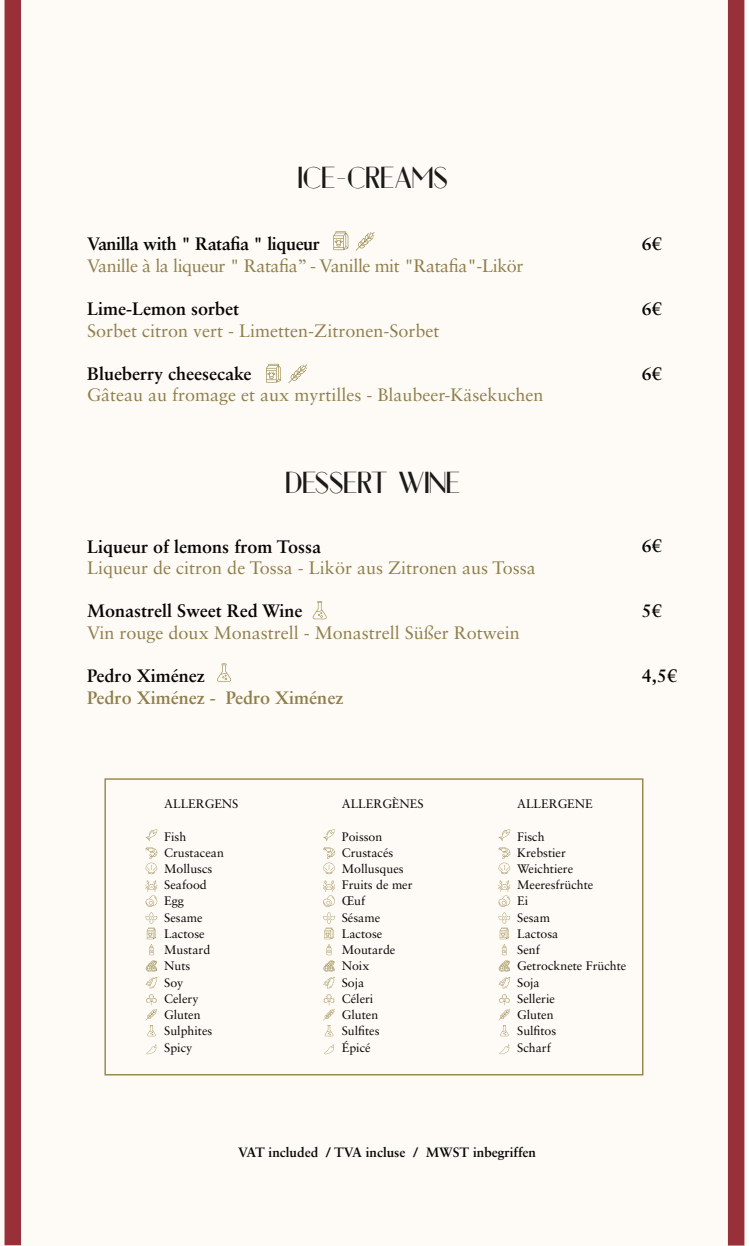
<style>
.page{position:relative;width:749px;height:1246px;background:#fff}
.page>*{position:absolute;margin:0;border:0;box-sizing:border-box;transform-origin:0 0}
.t1{font:30.3px "Chelsea IV";letter-spacing:-.04em;color:#1b1b1a}
.t2{font:18px "Sabon LT Std";color:#8f7e4b}
.t3{font:700 18px "Sabon LT Std";color:#050504}
.t4{font:18px "Sabon LT Std";letter-spacing:-.025em;color:#8f7e4b}
.t5{font:700 18px "Sabon LT Std";letter-spacing:-.025em;color:#050504}
.t6{font:700 18px "Sabon LT Std";color:#8f7e4b}
.t7{font:700 13.5px "Sabon LT Std";color:#050504}
.t8{font:12.3px/16.2px "Sabon LT Std";color:#050504}
</style>
<div class="page">
<div style="left:0;top:0;width:747px;height:1246px;background:#fefbf6"></div>
<div style="left:727px;top:0;width:17px;height:1245px;background:#973039"></div>
<div style="left:5px;top:0;width:16px;height:1245px;background:#973039"></div>
<svg style="left:355px;top:232px;width:19px;height:19px"></svg>
<svg style="left:333px;top:231px;width:15px;height:19px"></svg>
<svg style="left:288px;top:364px;width:19px;height:19px"></svg>
<svg style="left:266px;top:364px;width:15px;height:19px"></svg>
<svg style="left:312px;top:601px;width:15px;height:18px"></svg>
<svg style="left:217px;top:663px;width:14px;height:19px"></svg>
<svg style="left:145px;top:977px;width:12px;height:11px"></svg>
<svg style="left:145px;top:829px;width:12px;height:12px"></svg>
<svg style="left:145px;top:847px;width:12px;height:27px"></svg>
<svg style="left:145px;top:994px;width:12px;height:42px"></svg>
<svg style="left:145px;top:880px;width:12px;height:91px"></svg>
<svg style="left:146px;top:1044px;width:10px;height:10px"></svg>
<svg style="left:323px;top:977px;width:12px;height:11px"></svg>
<svg style="left:323px;top:829px;width:12px;height:12px"></svg>
<svg style="left:323px;top:847px;width:12px;height:27px"></svg>
<svg style="left:323px;top:994px;width:12px;height:42px"></svg>
<svg style="left:323px;top:880px;width:12px;height:91px"></svg>
<svg style="left:324px;top:1044px;width:10px;height:10px"></svg>
<svg style="left:498px;top:977px;width:12px;height:11px"></svg>
<svg style="left:498px;top:829px;width:12px;height:12px"></svg>
<svg style="left:498px;top:847px;width:12px;height:27px"></svg>
<svg style="left:498px;top:994px;width:12px;height:42px"></svg>
<svg style="left:498px;top:880px;width:12px;height:91px"></svg>
<svg style="left:499px;top:1044px;width:10px;height:10px"></svg>
<div style="left:104px;top:778px;width:539px;height:297px;border:1px solid #9a894f"></div>
<h1 class="t1" style="left:299px;top:165px;width:152px">ICE-CREAMS</h1>
<h2 class="t5" style="left:87px;top:233px;width:234px">Vanilla with " Ratafia " liqueur</h2>
<h2 class="t4" style="left:87px;top:255px;width:437px">Vanille à la liqueur " Ratafia” - Vanille mit "Ratafia"-Likör</h2>
<h2 class="t3" style="left:87px;top:297px;width:153px">Lime-Lemon sorbet</h2>
<h2 class="t2" style="left:87px;top:319px;width:353px">Sorbet citron vert - Limetten-Zitronen-Sorbet</h2>
<h2 class="t3" style="left:87px;top:362px;width:166px">Blueberry cheesecake</h2>
<h2 class="t2" style="left:87px;top:384px;width:457px">Gâteau au fromage et aux myrtilles - Blaubeer-Käsekuchen</h2>
<h1 class="t1" style="left:286px;top:470px;width:177px">DESSERT WINE</h1>
<h2 class="t3" style="left:87px;top:535px;width:235px">Liqueur of lemons from Tossa</h2>
<h2 class="t2" style="left:87px;top:557px;width:450px">Liqueur de citron de Tossa - Likör aus Zitronen aus Tossa</h2>
<h2 class="t3" style="left:87px;top:600px;width:217px">Monastrell Sweet Red Wine</h2>
<h2 class="t2" style="left:87px;top:622px;width:434px">Vin rouge doux Monastrell - Monastrell Süßer Rotwein</h2>
<h2 class="t3" style="left:87px;top:665px;width:119px">Pedro Ximénez</h2>
<h2 class="t6" style="left:87px;top:686px;width:257px">Pedro Ximénez - Pedro Ximénez</h2>
<h2 class="t3" style="left:641px;top:233px;width:22px">6€</h2>
<h2 class="t3" style="left:641px;top:298px;width:22px">6€</h2>
<h2 class="t3" style="left:641px;top:363px;width:22px">6€</h2>
<h2 class="t3" style="left:641px;top:535px;width:22px">6€</h2>
<h2 class="t3" style="left:641px;top:599px;width:22px">5€</h2>
<h2 class="t3" style="left:641px;top:664px;width:37px">4,5€</h2>
<p class="t8" style="left:164px;top:796px;width:76px">ALLERGENS</p>
<p class="t8" style="left:164px;top:828px;width:61px">Fish<br>Crustacean<br>Molluscs<br>Seafood<br>Egg<br>Sesame<br>Lactose<br>Mustard<br>Nuts<br>Soy<br>Celery<br>Gluten<br>Sulphites<br>Spicy</p>
<p class="t8" style="left:342px;top:796px;width:83px">ALLERGÈNES</p>
<p class="t8" style="left:342px;top:828px;width:72px">Poisson<br>Crustacés<br>Mollusques<br>Fruits de mer<br>Œuf<br>Sésame<br>Lactose<br>Moutarde<br>Noix<br>Soja<br>Céleri<br>Gluten<br>Sulfites<br>Épicé</p>
<p class="t8" style="left:517px;top:796px;width:77px">ALLERGENE</p>
<p class="t8" style="left:517px;top:828px;width:111px">Fisch<br>Krebstier<br>Weichtiere<br>Meeresfrüchte<br>Ei<br>Sesam<br>Lactosa<br>Senf<br>Getrocknete Früchte<br>Soja<br>Sellerie<br>Gluten<br>Sulfitos<br>Scharf</p>
<p class="t7" style="left:238px;top:1144px;width:299px">VAT included / TVA incluse / MWST inbegriffen</p>
</div>
